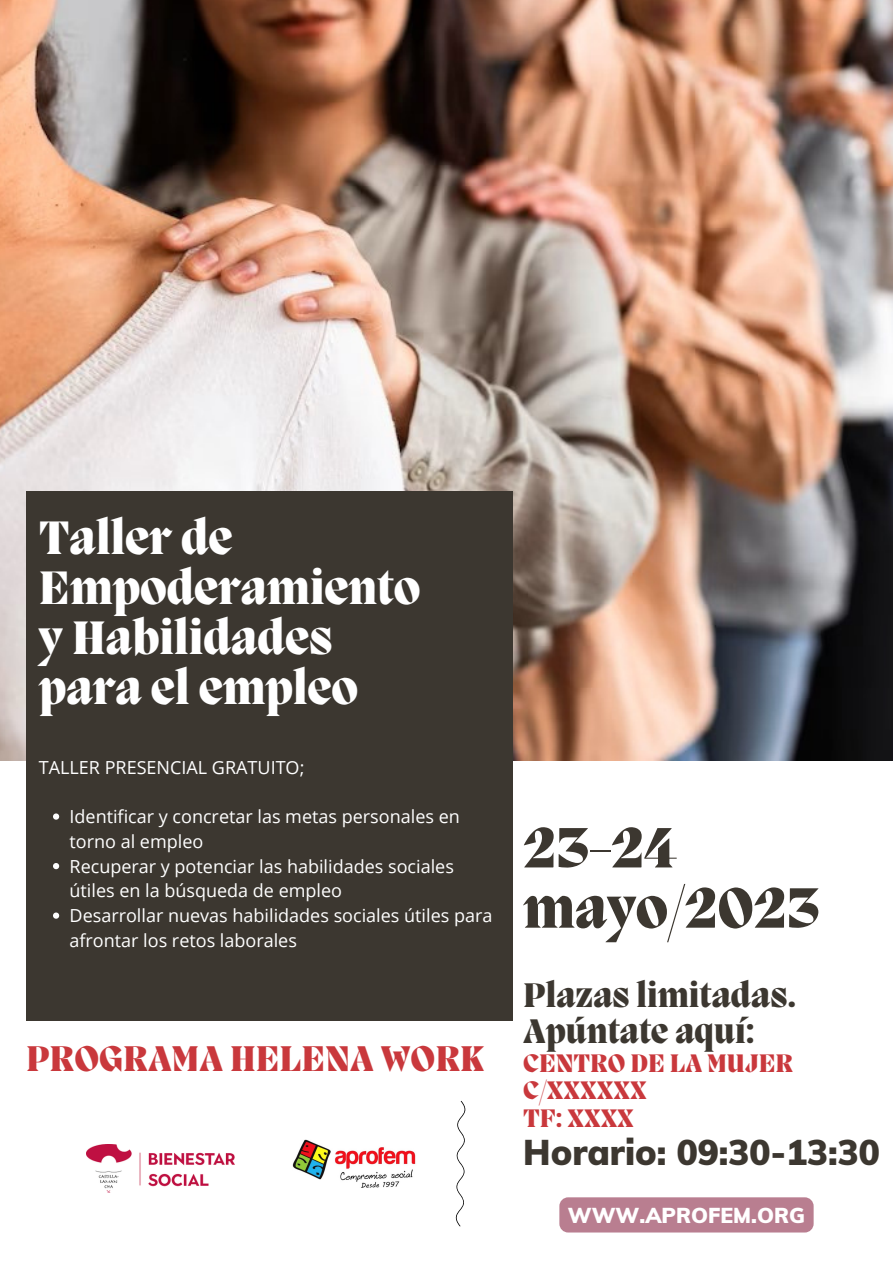
<style>
.page{position:relative;width:893px;height:1263px;background:#fff}
.page>*{position:absolute;margin:0;border:0;box-sizing:border-box;transform-origin:0 0}
.t1{font:800 58.35px/60.2px "Migra";color:#3c3730}
.t2{font:800 48.15px/50.1px "Migra";color:#fff}
.t3{font:800 36.67px "Migra";color:#c9383c}
.t4{font:800 35.03px/36px "Migra";color:#3c3730}
.t5{font:900 35.03px "Muli";color:#3c3730}
.t6{font:800 26.03px/27px "Migra";color:#c9383c}
.t7{font:900 21.15px "Muli";color:#fff}
.t8{font:18px/24.8px "Open Sans";color:#fff}
</style>
<div class="page">
<img style="left:0;top:0;width:893px;height:760px">
<div style="left:26px;top:492px;width:486px;height:529px;background:#3c3730"></div>
<svg style="left:455px;top:1101px;width:11px;height:125px"></svg>
<img style="left:87px;top:1144px;width:147px;height:48px">
<img style="left:293px;top:1140px;width:123px;height:47px">
<svg style="left:53px;top:813px;width:6px;height:7px"></svg>
<svg style="left:53px;top:863px;width:6px;height:6px"></svg>
<svg style="left:53px;top:912px;width:6px;height:7px"></svg>
<div style="left:559px;top:1197px;width:254px;height:35px;background:#b97e90;border-radius:9px"></div>
<h2 class="t2" style="left:39px;top:516px;width:383px">Taller de<br>Empoderamiento y Habilidades para el empleo</h2>
<p class="t8" style="left:39px;top:754px;width:267px">TALLER PRESENCIAL GRATUITO;</p>
<p class="t8" style="left:70px;top:804px;width:424px">Identificar y concretar las metas personales en torno al empleo<br>Recuperar y potenciar las habilidades sociales útiles en la búsqueda de empleo<br>Desarrollar nuevas habilidades sociales útiles para afrontar los retos laborales</p>
<h3 class="t3" style="left:26px;top:1041px;width:460px">PROGRAMA HELENA WORK</h3>
<h1 class="t1" style="left:523px;top:822px;width:298px">23-24 mayo/2023</h1>
<h3 class="t4" style="left:523px;top:980px;width:274px">Plazas limitadas.<br>Apúntate aquí:</h3>
<h3 class="t6" style="left:523px;top:1052px;width:271px">CENTRO DE LA MUJER<br>C/XXXXXX<br>TF: XXXX</h3>
<h3 class="t5" style="left:523px;top:1129px;width:358px">Horario: 09:30-13:30</h3>
<p class="t7" style="left:568px;top:1201px;width:239px">WWW.APROFEM.ORG</p>
</div>
